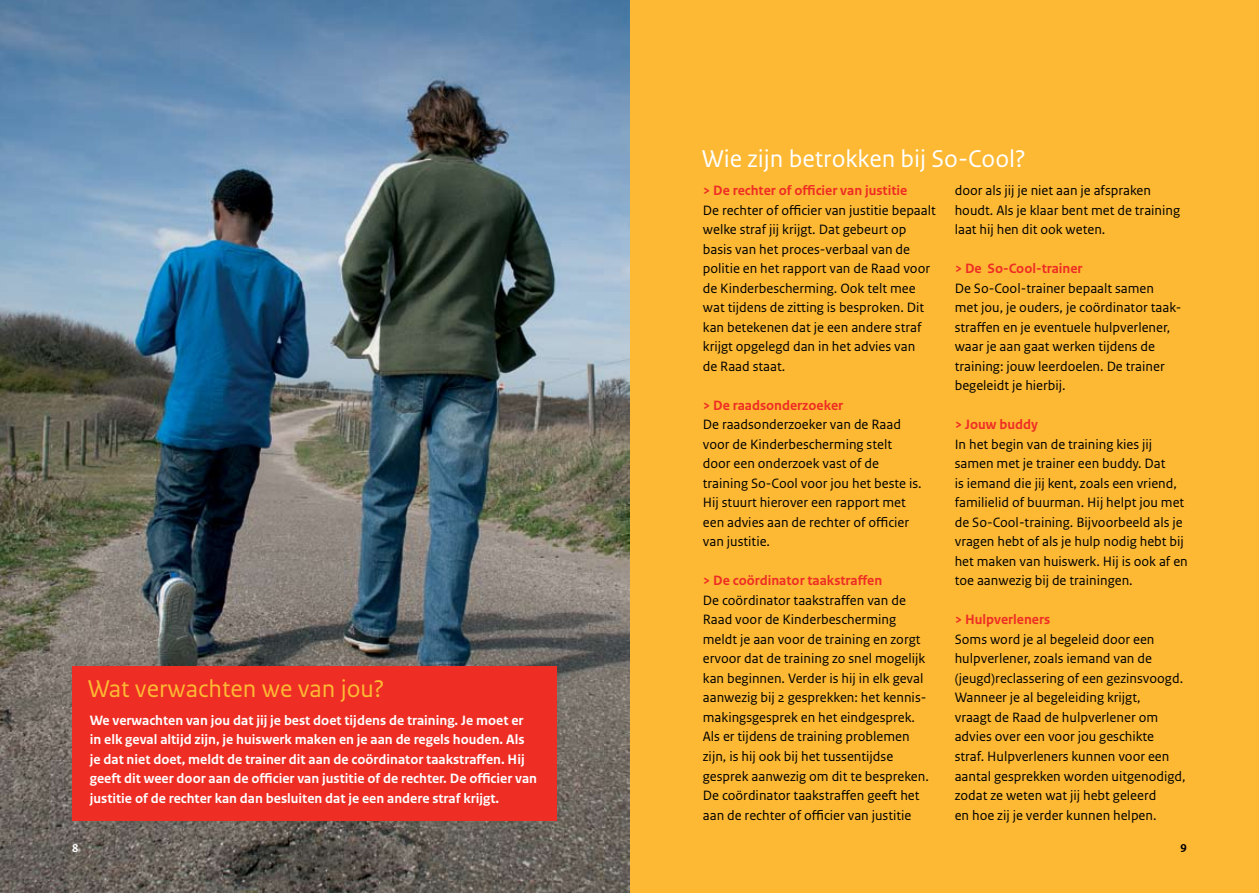
<style>
.page{position:relative;width:1259px;height:893px;background:#fff}
.page>*{position:absolute;margin:0;border:0;box-sizing:border-box;transform-origin:0 0}
.t1{font:25.5px "Rijksoverheid Sans Text";color:#fff}
.t2{font:25.5px "Rijksoverheid Sans Text";color:#fdb934}
.t3{font:14.25px/19.5px "Rijksoverheid Sans Text";color:#000}
.t4{font:700 14.25px/19.5px "Rijksoverheid Sans Text";color:#fff}
.t5{font:700 14.25px "Rijksoverheid Sans Text";color:#ee2d24}
</style>
<div class="page">
<div style="left:629px;top:0;width:630px;height:893px;background:#fdb934"></div>
<img style="left:0;top:0;width:629px;height:893px">
<div style="left:72px;top:666px;width:485px;height:155px;background:#ee2d24"></div>
<svg style="left:73px;top:844px;width:5px;height:8px"></svg>
<h1 class="t2" style="left:88px;top:674px;width:298px">Wat verwachten we van jou?</h1>
<p class="t4" style="left:90px;top:710px;width:449px">We verwachten van jou dat jij je best doet tijdens de training. Je moet er in elk geval altijd zijn, je huiswerk maken en je aan de regels houden. Als je dat niet doet, meldt de trainer dit aan de coördinator taakstraffen. Hij geeft dit weer door aan de officier van justitie of de rechter. De officier van justitie of de rechter kan dan besluiten dat je een andere straf krijgt.</p>
<h1 class="t1" style="left:702px;top:144px;width:326px">Wie zijn betrokken bij So-Cool?</h1>
<p class="t5" style="left:703px;top:183px;width:206px">&gt; De rechter of officier van justitie</p>
<p class="t3" style="left:703px;top:201px;width:234px">De rechter of officier van justitie bepaalt welke straf jij krijgt. Dat gebeurt op basis van het proces-verbaal van de politie en het rapport van de Raad voor de Kinderbescherming. Ook telt mee wat tijdens de zitting is besproken. Dit kan betekenen dat je een andere straf krijgt opgelegd dan in het advies van<br>de Raad staat.</p>
<p class="t5" style="left:703px;top:397px;width:142px">&gt; De raadsonderzoeker</p>
<p class="t3" style="left:703px;top:415px;width:220px">De raadsonderzoeker van de Raad voor de Kinderbescherming stelt door een onderzoek vast of de training So-Cool voor jou het beste is.<br>Hij stuurt hierover een rapport met een advies aan de rechter of officier van justitie.</p>
<p class="t5" style="left:703px;top:573px;width:181px">&gt; De coördinator taakstraffen</p>
<p class="t3" style="left:703px;top:591px;width:228px">De coördinator taakstraffen van de Raad voor de Kinderbescherming meldt je aan voor de training en zorgt ervoor dat de training zo snel mogelijk kan beginnen. Verder is hij in elk geval aanwezig bij 2 gesprekken: het kennis&shy;makingsgesprek en het eindgesprek.<br>Als er tijdens de training problemen zijn, is hij ook bij het tussentijdse gesprek aanwezig om dit te bespreken.<br>De coördinator taakstraffen geeft het aan de rechter of officier van justitie</p>
<p class="t3" style="left:954px;top:181px;width:227px">door als jij je niet aan je afspraken houdt. Als je klaar bent met de training laat hij hen dit ook weten.</p>
<p class="t5" style="left:954px;top:261px;width:129px">&gt; De So-Cool-trainer</p>
<p class="t3" style="left:954px;top:279px;width:228px">De So-Cool-trainer bepaalt samen<br>met jou, je ouders, je coördinator taak&shy;straffen en je eventuele hulp-verlener, waar je aan gaat werken tijdens de training: jouw leerdoelen. De trainer begeleidt je hierbij.</p>
<p class="t5" style="left:954px;top:417px;width:85px">&gt; Jouw buddy</p>
<p class="t3" style="left:954px;top:435px;width:235px">In het begin van de training kies jij samen met je trainer een buddy. Dat<br>is iemand die jij kent, zoals een vriend, familielid of buurman. Hij helpt jou met de So-Cool-training. Bijvoorbeeld als je vragen hebt of als je hulp nodig hebt bij het maken van huiswerk. Hij is ook af en toe aanwezig bij de trainingen.</p>
<p class="t5" style="left:954px;top:612px;width:97px">&gt; Hulpverleners</p>
<p class="t3" style="left:954px;top:630px;width:232px">Soms word je al begeleid door een hulpverlener, zoals iemand van de (jeugd)reclassering of een gezinsvoogd.<br>Wanneer je al begeleiding krijgt,<br>vraagt de Raad de hulpverlener om advies over een voor jou geschikte straf. Hulpverleners kunnen voor een aantal gesprekken worden uitgenodigd, zodat ze weten wat jij hebt geleerd<br>en hoe zij je verder kunnen helpen.</p>
</div>
